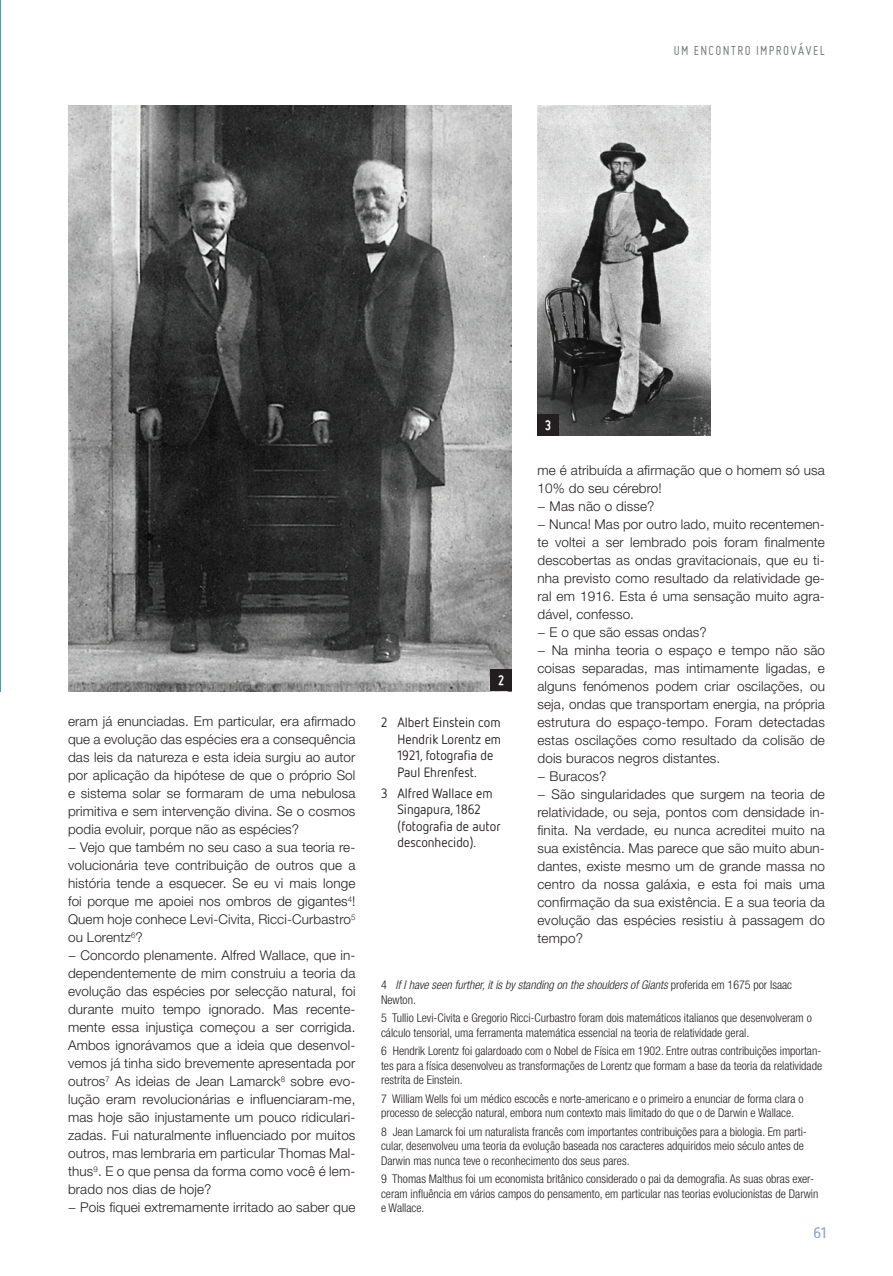
<style>
.page{position:relative;width:893px;height:1276px;background:#fff}
.page>*{position:absolute;margin:0;border:0;box-sizing:border-box;transform-origin:0 0}
.t1{font:15px "Netto";color:#94add0}
.num10br{font:700 15px "Miso";color:#fff}
.t2{font:14.25px "Miso";letter-spacing:.095em;color:#787a7d}
.txt{font:300 13.5px/18px "Helvetica Neue LT Std";letter-spacing:.01em;color:#231f20;text-align:justify}
.neto_bold11-legenda{font:13.5px/16.5px "Netto";color:#231f20}
.rodape{font:300 condensed 12px/14.4px "Helvetica Neue LT Std";color:#231f20}
.rodape-2{font:italic 300 condensed 12px/14.4px "Helvetica Neue LT Std";color:#231f20}
.s1{font-style:normal}
</style>
<div class="page">
<hr style="left:0;top:0;width:1px;height:691px;background:#63929f">
<img style="left:68px;top:106px;width:444px;height:585px">
<img style="left:537px;top:106px;width:173px;height:329px">
<div style="left:537px;top:414px;width:22px;height:21px;background:#231f20"></div>
<div style="left:491px;top:670px;width:21px;height:21px;background:#231f20"></div>
<p class="t2" style="left:674px;top:42px;width:152px">UM ENCONTRO IMPROVÁVEL</p>
<p class="txt" style="left:68px;top:712px;width:289px">eram já enunciadas. Em particular, era afirmado que a evolução das espécies era a consequência das leis da natureza e esta ideia surgiu ao autor por aplicação da hipótese de que o próprio Sol e sistema solar se formaram de uma nebulosa primitiva e sem intervenção divina. Se o cosmos podia evoluir, porque não as espécies?</p>
<p class="txt" style="left:68px;top:838px;width:289px">− Vejo que também no seu caso a sua teoria re&shy;volucionária teve contribuição de outros que a história tende a esquecer. Se eu vi mais longe foi porque me apoiei nos ombros de gigantes<sup>4</sup>!<br>Quem hoje conhece Levi-Civita, Ricci-Curbastro<sup>5 </sup>ou Lorentz<sup>6</sup>?</p>
<p class="txt" style="left:68px;top:946px;width:289px">− Concordo plenamente. Alfred Wallace, que in&shy;dependentemente de mim construiu a teoria da evolução das espécies por selecção natural, foi durante muito tempo ignorado. Mas recente&shy;mente essa injustiça começou a ser corrigida.<br>Ambos ignorávamos que a ideia que desenvol&shy;vemos já tinha sido brevemente apresentada por outros<sup>7</sup> As ideias de Jean Lamarck<sup>8</sup> sobre evo&shy;lução eram revolucionárias e influenciaram-me, mas hoje são injustamente um pouco ridiculari&shy;zadas. Fui naturalmente influenciado por muitos outros, mas lembraria em particular Thomas Mal&shy;thus<sup>9</sup>. E o que pensa da forma como você é lem&shy;brado nos dias de hoje?</p>
<p class="txt" style="left:68px;top:1198px;width:289px">− Pois fiquei extremamente irritado ao saber que</p>
<p class="num10br" style="left:545px;top:416px;width:8px">3</p>
<p class="txt" style="left:537px;top:461px;width:289px">me é atribuída a afirmação que o homem só usa<br>10% do seu cérebro!</p>
<p class="txt" style="left:537px;top:497px;width:118px">− Mas não o disse?</p>
<p class="txt" style="left:537px;top:515px;width:289px">− Nunca! Mas por outro lado, muito recentemen&shy;te voltei a ser lembrado pois foram finalmente descobertas as ondas gravitacionais, que eu ti&shy;nha previsto como resultado da relatividade ge&shy;ral em 1916. Esta é uma sensação muito agra&shy;dável, confesso.</p>
<p class="txt" style="left:537px;top:623px;width:171px">− E o que são essas ondas?</p>
<p class="txt" style="left:537px;top:641px;width:289px">− Na minha teoria o espaço e tempo não são coisas separadas, mas intimamente ligadas, e alguns fenómenos podem criar oscilações, ou seja, ondas que transportam energia, na própria estrutura do espaço-tempo. Foram detectadas estas oscilações como resultado da colisão de dois buracos negros distantes.</p>
<p class="txt" style="left:537px;top:767px;width:70px">− Buracos?</p>
<p class="txt" style="left:537px;top:785px;width:289px">− São singularidades que surgem na teoria de relatividade, ou seja, pontos com densidade in&shy;finita. Na verdade, eu nunca acreditei muito na sua existência. Mas parece que são muito abun&shy;dantes, existe mesmo um de grande massa no centro da nossa galáxia, e esta foi mais uma confirmação da sua existência. E a sua teoria da evolução das espécies resistiu à passagem do tempo?</p>
<p class="rodape-2" style="left:381px;top:978px;width:413px"><span class="s1">4</span> If I have seen further, it is by standing on the shoulders of Giants <span class="s1">proferida em 1675 por Isaac<br>Newton.</span></p>
<p class="rodape" style="left:381px;top:1011px;width:432px">5 Tullio Levi-Civita e Gregorio Ricci-Curbastro foram dois matemáticos italianos que desenvolveram o cálculo tensorial, uma ferramenta matemática essencial na teoria de relatividade geral.</p>
<p class="rodape" style="left:381px;top:1044px;width:443px;text-align:justify">6 Hendrik Lorentz foi galardoado com o Nobel de Física em 1902. Entre outras contribuições importan&shy;tes para a física desenvolveu as transformações de Lorentz que formam a base da teoria da relatividade restrita de Einstein.</p>
<p class="rodape" style="left:381px;top:1091px;width:424px">7 William Wells foi um médico escocês e norte-americano e o primeiro a enunciar de forma clara o processo de selecção natural, embora num contexto mais limitado do que o de Darwin e Wallace.</p>
<p class="rodape" style="left:381px;top:1124px;width:427px">8 Jean Lamarck foi um naturalista francês com importantes contribuições para a biologia. Em parti&shy;cular, desenvolveu uma teoria da evolução baseada nos caracteres adquiridos meio século antes de<br>Darwin mas nunca teve o reconhecimento dos seus pares.</p>
<p class="rodape" style="left:381px;top:1172px;width:439px">9 Thomas Malthus foi um economista britânico considerado o pai da demografia. As suas obras exer&shy;ceram influência em vários campos do pensamento, em particular nas teorias evolucionistas de Darwin e Wallace.</p>
<p class="num10br" style="left:498px;top:672px;width:8px">2</p>
<p class="neto_bold11-legenda" style="left:397px;top:714px;width:105px;text-indent:-17px">2 Albert Einstein com<br>Hendrik Lorentz em<br>1921, fotografia de<br>Paul Ehrenfest.</p>
<p class="neto_bold11-legenda" style="left:397px;top:784px;width:105px;text-indent:-17px">3 Alfred Wallace em<br>Singapura, 1862 (fotografia de autor desconhecido).</p>
<p class="t1" style="left:813px;top:1223px;width:14px">61</p>
</div>
